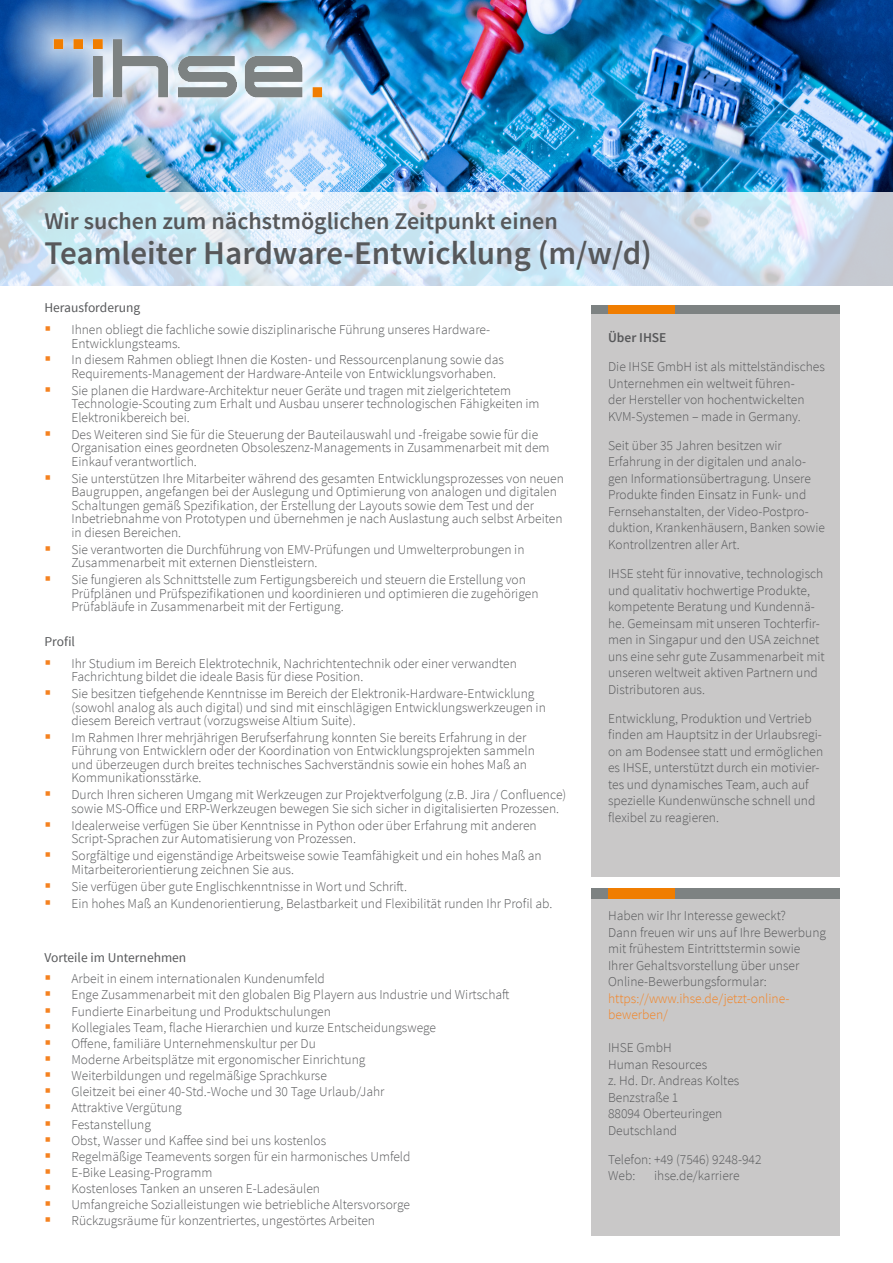
<style>
.page{position:relative;width:893px;height:1263px;background:#fff}
.page>*{position:absolute;margin:0;border:0;box-sizing:border-box;transform-origin:0 0}
.t1{font:600 33px "Source Sans Pro";color:#57585a}
.t2{font:600 24px "Source Sans Pro";color:#57585a}
.Absatzformat_1{font:300 13.5px/16.5px "Source Sans Pro";color:#57585a}
.Absatzformat_1-2{font:13.5px "Source Sans Pro";color:#57585a}
.Absatzformat_1-3{font:600 13.5px "Source Sans Pro";color:#57585a}
.s1{color:#f58220}
</style>
<div class="page">
<img style="left:0;top:0;width:892px;height:192px">
<svg style="left:0;top:192px;width:893px;height:94px;background:#d3e4f1"></svg>
<div style="left:3px;top:0;width:370px;height:148px;background:#fff;opacity:.88"></div>
<img style="left:43px;top:31px;width:290px;height:71px">
<div style="left:591px;top:305px;width:249px;height:571px;background:#c9c8c8"></div>
<div style="left:591px;top:897px;width:249px;height:339px;background:#c9c8c8"></div>
<div style="left:591px;top:888px;width:249px;height:10px;background:#7d8282"></div>
<div style="left:608px;top:888px;width:66px;height:10px;background:#f07d00"></div>
<div style="left:591px;top:305px;width:249px;height:9px;background:#7d8282"></div>
<div style="left:608px;top:305px;width:67px;height:9px;background:#f07d00"></div>
<p class="t2" style="left:44px;top:205px;width:515px">Wir suchen zum nächstmöglichen Zeitpunkt einen</p>
<p class="t1" style="left:44px;top:232px;width:609px">Teamleiter Hardware-Entwicklung (m/w/d)</p>
<p class="Absatzformat_1-2" style="left:44px;top:299px;width:97px">Herausforderung</p>
<p class="Absatzformat_1" style="left:71px;top:323px;width:420px;line-height:13.5px">Ihnen obliegt die fachliche sowie disziplinarische Führung unseres Hardware-<br>Entwicklungsteams.</p>
<p class="Absatzformat_1" style="left:71px;top:353px;width:434px;line-height:13.5px">In diesem Rahmen obliegt Ihnen die Kosten- und Ressourcenplanung sowie das<br>Requirements-Management der Hardware-Anteile von Entwicklungsvorhaben.</p>
<p class="Absatzformat_1" style="left:71px;top:384px;width:470px;line-height:13.5px">Sie planen die Hardware-Architektur neuer Geräte und tragen mit zielgerichtetem<br>Technologie-Scouting zum Erhalt und Ausbau unserer technologischen Fähigkeiten im<br>Elektronikbereich bei.</p>
<p class="Absatzformat_1" style="left:71px;top:428px;width:480px;line-height:13.5px">Des Weiteren sind Sie für die Steuerung der Bauteilauswahl und -freigabe sowie für die<br>Organisation eines geordneten Obsoleszenz-Managements in Zusammenarbeit mit dem<br>Einkauf verantwortlich.</p>
<p class="Absatzformat_1" style="left:71px;top:471px;width:494px;line-height:13.5px">Sie unterstützen Ihre Mitarbeiter während des gesamten Entwicklungsprozesses von neuen Baugruppen, angefangen bei der Auslegung und Optimierung von analogen und digitalen Schaltungen gemäß Spezifikation, der Erstellung der Layouts sowie dem Test und der Inbetriebnahme von Prototypen und übernehmen je nach Auslastung auch selbst Arbeiten in diesen Bereichen.</p>
<p class="Absatzformat_1" style="left:71px;top:542px;width:455px;line-height:13.5px">Sie verantworten die Durchführung von EMV-Prüfungen und Umwelterprobungen in<br>Zusammenarbeit mit externen Dienstleistern.</p>
<p class="Absatzformat_1" style="left:71px;top:573px;width:469px;line-height:13.5px">Sie fungieren als Schnittstelle zum Fertigungsbereich und steuern die Erstellung von<br>Prüfplänen und Prüfspezifikationen und koordinieren und optimieren die zugehörigen<br>Prüfabläufe in Zusammenarbeit mit der Fertigung.</p>
<p class="Absatzformat_1-2" style="left:44px;top:633px;width:32px">Profil</p>
<p class="Absatzformat_1" style="left:71px;top:656px;width:447px;line-height:13.5px">Ihr Studium im Bereich Elektrotechnik, Nachrichtentechnik oder einer verwandten<br>Fachrichtung bildet die ideale Basis für diese Position.</p>
<p class="Absatzformat_1" style="left:71px;top:687px;width:476px;line-height:13.5px">Sie besitzen tiefgehende Kenntnisse im Bereich der Elektronik-Hardware-Entwicklung (sowohl analog als auch digital) und sind mit einschlägigen Entwicklungswerkzeugen in diesem Bereich vertraut (vorzugsweise Altium Suite).</p>
<p class="Absatzformat_1" style="left:71px;top:731px;width:465px;line-height:13.5px">Im Rahmen Ihrer mehrjährigen Berufserfahrung konnten Sie bereits Erfahrung in der Führung von Entwicklern oder der Koordination von Entwicklungsprojekten sammeln und überzeugen durch breites technisches Sachverständnis sowie ein hohes Maß an Kommunikationsstärke.</p>
<p class="Absatzformat_1" style="left:71px;top:788px;width:496px;line-height:13.5px">Durch Ihren sicheren Umgang mit Werkzeugen zur Projektverfolgung (z.B. Jira / Confluence) sowie MS-Office und ERP-Werkzeugen bewegen Sie sich sicher in digitalisierten Prozessen.</p>
<p class="Absatzformat_1" style="left:71px;top:819px;width:467px;line-height:13.5px">Idealerweise verfügen Sie über Kenntnisse in Python oder über Erfahrung mit anderen<br>Script-Sprachen zur Automatisierung von Prozessen.</p>
<p class="Absatzformat_1" style="left:71px;top:849px;width:472px;line-height:13.5px">Sorgfältige und eigenständige Arbeitsweise sowie Teamfähigkeit und ein hohes Maß an<br>Mitarbeiterorientierung zeichnen Sie aus.</p>
<p class="Absatzformat_1" style="left:71px;top:878px;width:337px">Sie verfügen über gute Englischkenntnisse in Wort und Schrift.</p>
<p class="Absatzformat_1" style="left:71px;top:895px;width:482px">Ein hohes Maß an Kundenorientierung, Belastbarkeit und Flexibilität runden Ihr Profil ab.</p>
<p class="Absatzformat_1-2" style="left:44px;top:949px;width:143px">Vorteile im Unternehmen</p>
<p class="Absatzformat_1" style="left:71px;top:970px;width:255px">Arbeit in einem internationalen Kundenumfeld</p>
<p class="Absatzformat_1" style="left:71px;top:987px;width:440px">Enge Zusammenarbeit mit den globalen Big Playern aus Industrie und Wirtschaft</p>
<p class="Absatzformat_1" style="left:71px;top:1003px;width:261px">Fundierte Einarbeitung und Produktschulungen</p>
<p class="Absatzformat_1" style="left:71px;top:1019px;width:366px">Kollegiales Team, flache Hierarchien und kurze Entscheidungswege</p>
<p class="Absatzformat_1" style="left:71px;top:1035px;width:246px">Offene, familiäre Unternehmenskultur per Du</p>
<p class="Absatzformat_1" style="left:71px;top:1051px;width:295px">Moderne Arbeitsplätze mit ergonomischer Einrichtung</p>
<p class="Absatzformat_1" style="left:71px;top:1067px;width:257px">Weiterbildungen und regelmäßige Sprachkurse</p>
<p class="Absatzformat_1" style="left:71px;top:1083px;width:315px">Gleitzeit bei einer 40-Std.-Woche und 30 Tage Urlaub/Jahr</p>
<p class="Absatzformat_1" style="left:71px;top:1100px;width:112px">Attraktive Vergütung</p>
<p class="Absatzformat_1" style="left:71px;top:1116px;width:81px">Festanstellung</p>
<p class="Absatzformat_1" style="left:71px;top:1132px;width:256px">Obst, Wasser und Kaffee sind bei uns kostenlos</p>
<p class="Absatzformat_1" style="left:71px;top:1148px;width:341px">Regelmäßige Teamevents sorgen für ein harmonisches Umfeld</p>
<p class="Absatzformat_1" style="left:71px;top:1164px;width:142px">E-Bike Leasing-Programm</p>
<p class="Absatzformat_1" style="left:71px;top:1180px;width:250px">Kostenloses Tanken an unseren E-Ladesäulen</p>
<p class="Absatzformat_1" style="left:71px;top:1197px;width:340px">Umfangreiche Sozialleistungen wie betriebliche Altersvorsorge</p>
<p class="Absatzformat_1" style="left:71px;top:1213px;width:305px">Rückzugsräume für konzentriertes, ungestörtes Arbeiten</p>
<p class="Absatzformat_1-3" style="left:608px;top:329px;width:60px">Über IHSE</p>
<p class="Absatzformat_1" style="left:608px;top:358px;width:218px">Die IHSE GmbH ist als mittelständisches Unternehmen ein weltweit führen-<br>der Hersteller von hochentwickelten KVM-Systemen – made in Germany.</p>
<p class="Absatzformat_1" style="left:608px;top:437px;width:218px">Seit über 35 Jahren besitzen wir Erfahrung in der digitalen und analo&shy;gen Informationsübertragung. Unsere Produkte finden Einsatz in Funk- und Fernsehanstalten, der Video-Postpro&shy;duktion, Krankenhäusern, Banken sowie Kontrollzentren aller Art.</p>
<p class="Absatzformat_1" style="left:608px;top:565px;width:218px">IHSE steht für innovative, technologisch und qualitativ hochwertige Produkte, kompetente Beratung und Kundennä&shy;he. Gemeinsam mit unseren Tochterfir&shy;men in Singapur und den USA zeichnet uns eine sehr gute Zusammenarbeit mit unseren weltweit aktiven Partnern und Distributoren aus.</p>
<p class="Absatzformat_1" style="left:608px;top:710px;width:217px">Entwicklung, Produktion und Vertrieb finden am Hauptsitz in der Urlaubsregi&shy;on am Bodensee statt und ermöglichen es IHSE, unterstützt durch ein motivier&shy;tes und dynamisches Team, auch auf spezielle Kundenwünsche schnell und flexibel zu reagieren.</p>
<p class="Absatzformat_1" style="left:608px;top:907px;width:220px">Haben wir Ihr Interesse geweckt?<br>Dann freuen wir uns auf Ihre Bewerbung mit frühestem Eintrittstermin sowie<br>Ihrer Gehaltsvorstellung über unser<br>Online-Bewerbungsformular: <span class="s1">https://www.ihse.de/jetzt-online&shy;bewerben/</span></p>
<p class="Absatzformat_1" style="left:608px;top:1039px;width:133px">IHSE GmbH<br>Human Resources<br>z. Hd. Dr. Andreas Koltes<br>Benzstraße 1<br>88094 Oberteuringen<br>Deutschland</p>
<p class="Absatzformat_1" style="left:608px;top:1151px;width:155px">Telefon: +49 (7546) 9248-942<br>Web:</p>
<p class="Absatzformat_1" style="left:654px;top:1168px;width:87px">ihse.de/karriere</p>
</div>
